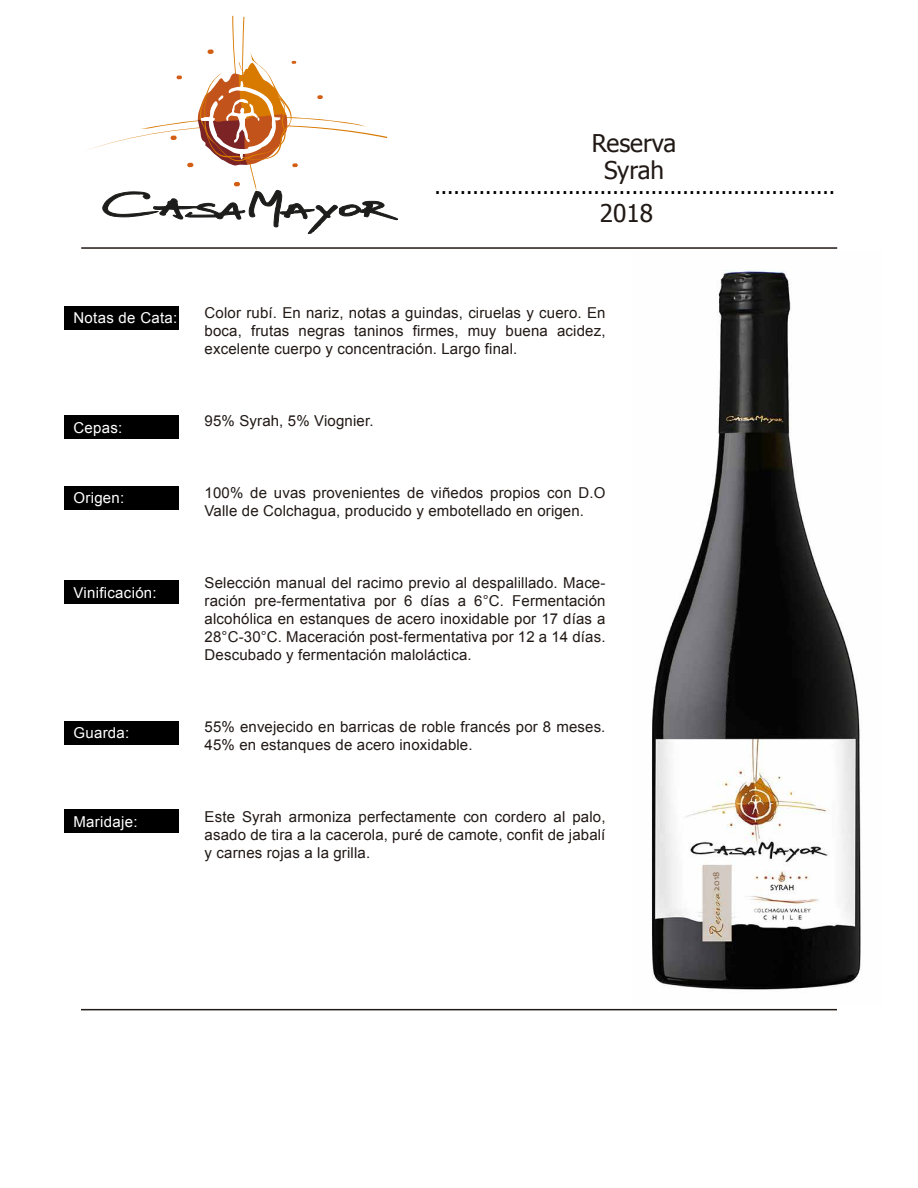
<style>
.page{position:relative;width:918px;height:1188px;background:#fff}
.page>*{position:absolute;margin:0;border:0;box-sizing:border-box;transform-origin:0 0}
.t1{font:24.45px/27px "Tahoma";color:#211915;text-align:center}
.t2{font:21px "Tahoma";color:#000}
.t3{font:15px/18px "Arial";letter-spacing:.01em;color:#211915;text-align:justify}
.t4{font:15px "Arial";letter-spacing:.02em;color:#fff}
.t5{font:9px "Skia";color:#7a5a3d}
</style>
<div class="page">
<hr style="left:81px;top:247px;width:756px;height:2px;background:#211915">
<hr style="left:81px;top:1009px;width:756px;height:1px;background:#211915">
<div style="left:64px;top:306px;width:115px;height:24px;background:#000"></div>
<div style="left:64px;top:486px;width:115px;height:24px;background:#000"></div>
<div style="left:64px;top:580px;width:115px;height:24px;background:#000"></div>
<div style="left:64px;top:721px;width:115px;height:24px;background:#000"></div>
<div style="left:64px;top:809px;width:115px;height:24px;background:#000"></div>
<div style="left:64px;top:415px;width:115px;height:24px;background:#000"></div>
<img style="left:651px;top:270px;width:210px;height:720px">
<svg style="left:88px;top:16px;width:310px;height:219px"></svg>
<h1 class="t1" style="left:592px;top:128px;width:86px">Reserva<br>Syrah</h1>
<h2 class="t2" style="left:434px;top:172px;width:402px">...............................................................</h2>
<h1 class="t1" style="left:600px;top:198px;width:55px">2018</h1>
<p class="t4" style="left:73px;top:308px;width:105px">Notas de Cata:</p>
<p class="t4" style="left:73px;top:418px;width:51px">Cepas:</p>
<p class="t4" style="left:73px;top:488px;width:52px">Origen:</p>
<p class="t4" style="left:73px;top:583px;width:85px">Vinificación:</p>
<p class="t4" style="left:73px;top:723px;width:57px">Guarda:</p>
<p class="t4" style="left:73px;top:812px;width:66px">Maridaje:</p>
<p class="t3" style="left:205px;top:304px;width:402px">Color rubí. En nariz, notas a guindas, ciruelas y cuero. En boca, frutas negras taninos firmes, muy buena acidez, excelente cuerpo y concentración. Largo final.</p>
<p class="t3" style="left:205px;top:412px;width:170px">95% Syrah, 5% Viognier.</p>
<p class="t3" style="left:205px;top:484px;width:402px">100% de uvas provenientes de viñedos propios con D.O<br>Valle de Colchagua, producido y embotellado en origen.</p>
<p class="t3" style="left:205px;top:574px;width:402px">Selección manual del racimo previo al despalillado. Mace&shy;ración pre-fermentativa por 6 días a 6°C. Fermentación alcohólica en estanques de acero inoxidable por 17 días a 28°C-30°C. Maceración post-fermentativa por 12 a 14 días.<br>Descubado y fermentación maloláctica.</p>
<p class="t3" style="left:205px;top:718px;width:402px">55% envejecido en barricas de roble francés por 8 meses.<br>45% en estanques de acero inoxidable.</p>
<p class="t3" style="left:205px;top:808px;width:402px">Este Syrah armoniza perfectamente con cordero al palo, asado de tira a la cacerola, puré de camote, confit de jabalí y carnes rojas a la grilla.</p>
<p class="t5" style="left:711px;top:891px;width:20px;rotate:-90deg">2018</p>
</div>
